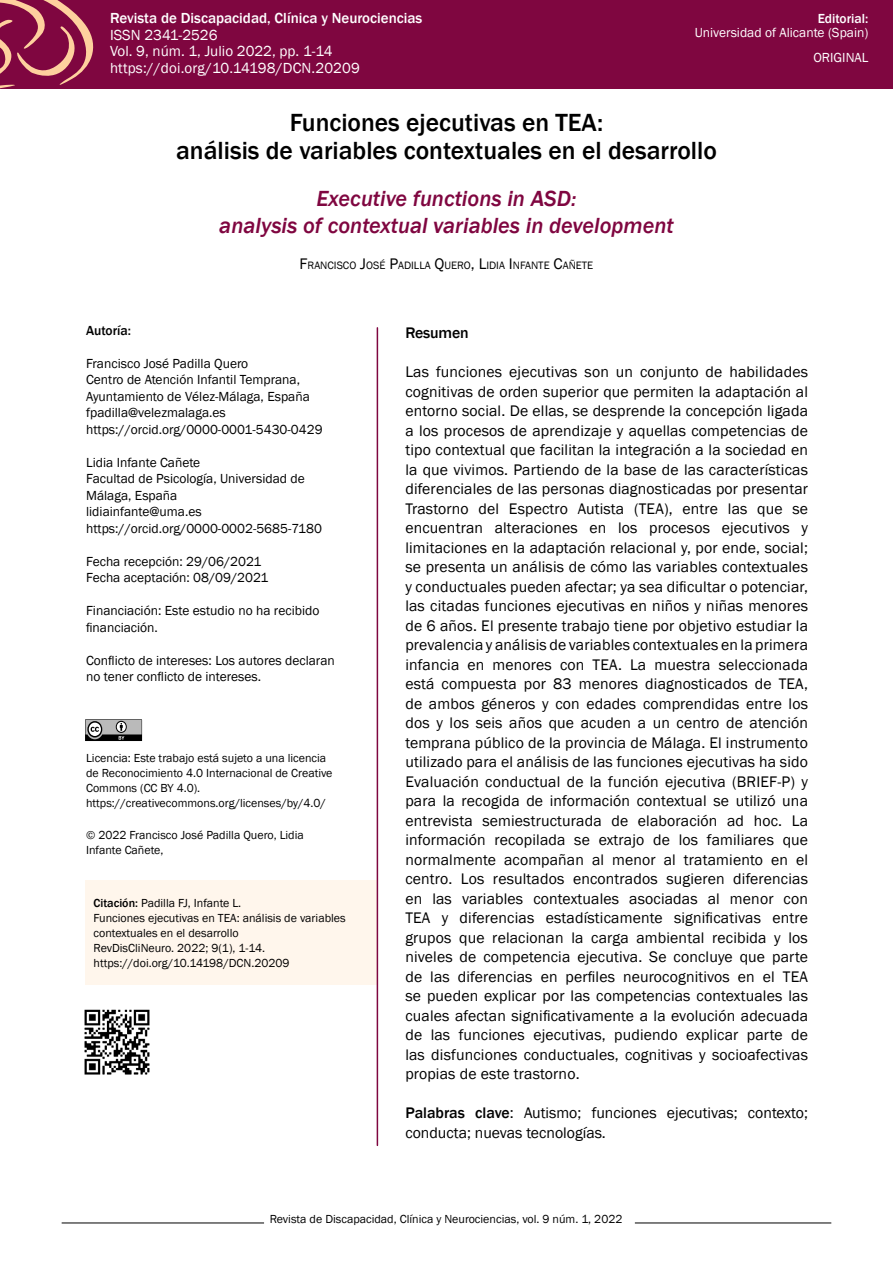
<style>
.page{position:relative;width:893px;height:1263px;background:#fff}
.page>*{position:absolute;margin:0;border:0;box-sizing:border-box;transform-origin:0 0}
.t1{font:500 25.5px/28.5px "Franklin Gothic";color:#000;text-align:center}
.t2{font:italic 500 22.5px/27px "Franklin Gothic";color:#7f0640;text-align:center}
.t3{font:15.75px/19.5px "Franklin Gothic";color:#000;text-align:justify}
.t4{font:500 15.75px "Franklin Gothic";letter-spacing:-.01em;color:#000}
.t5{font:15px/16.5px "Franklin Gothic";color:#fff}
.t6{font:500 15px "Franklin Gothic";color:#fff}
.t7{font:13.5px/16.5px "Franklin Gothic";color:#000}
.t8{font:13.5px/25.5px "Franklin Gothic";color:#fff;text-align:right}
.t9{font:500 13.5px "Franklin Gothic";color:#fff}
.t10{font:500 13.5px "Franklin Gothic";color:#000}
.t11{font:12px/15px "Franklin Gothic";color:#000}
.t12{font:10.95px "Franklin Gothic";color:#000}
.s1{font-size:15.75px}
.s2{font-weight:500}
</style>
<div class="page">
<div style="left:0;top:0;width:893px;height:88px;background:#7f0640"></div>
<svg style="left:0;top:0;width:100px;height:89px"></svg>
<hr style="left:62px;top:1222px;width:202px;height:1px;background:#000">
<hr style="left:635px;top:1222px;width:196px;height:1px;background:#000">
<svg style="left:85px;top:719px;width:57px;height:22px"></svg>
<div style="left:85px;top:880px;width:292px;height:104px;background:#fff6ec"></div>
<hr style="left:377px;top:328px;width:1px;height:817px;background:#7f0640">
<img style="left:84px;top:1009px;width:66px;height:66px">
<p class="t6" style="left:110px;top:9px;width:314px">Revista de Discapacidad, Clínica y Neurociencias</p>
<p class="t5" style="left:110px;top:27px;width:251px">ISSN 2341-2526<br>Vol. 9, núm. 1, Julio 2022, pp. 1-14 https://doi.org/10.14198/DCN.20209</p>
<p class="t9" style="left:818px;top:10px;width:52px">Editorial:</p>
<p class="t8" style="left:695px;top:20px;width:175px">Universidad of Alicante (Spain)<br>ORIGINAL</p>
<h1 class="t1" style="left:176px;top:108px;width:542px">Funciones ejecutivas en TEA:<br>análisis de variables contextuales en el desarrollo</h1>
<h2 class="t2" style="left:219px;top:185px;width:456px">Executive functions in ASD:<br>analysis of contextual variables in development</h2>
<p class="t12" style="left:300px;top:258px;width:295px"><span class="s1">F</span>RANCISCO <span class="s1">J</span>OSÉ <span class="s1">P</span>ADILLA <span class="s1">Q</span>UERO<span class="s1">, L</span>IDIA <span class="s1">I</span> NFANTE <span class="s1">C</span>AÑETE</p>
<p class="t10" style="left:86px;top:322px;width:46px">Autoría:</p>
<p class="t7" style="left:86px;top:355px;width:238px">Francisco José Padilla Quero<br>Centro de Atención Infantil Temprana, Ayuntamiento de Vélez-Málaga, España fpadilla@velezmalaga.es https://orcid.org/0000-0001-5430-0429</p>
<p class="t7" style="left:86px;top:454px;width:237px">Lidia Infante Cañete<br>Facultad de Psicología, Universidad de<br>Málaga, España<br>lidiainfante@uma.es https://orcid.org/0000-0002-5685-7180</p>
<p class="t7" style="left:86px;top:553px;width:184px">Fecha recepción: 29/06/2021<br>Fecha aceptación: 08/09/2021</p>
<p class="t7" style="left:86px;top:603px;width:235px">Financiación: Este estudio no ha recibido financiación.</p>
<p class="t7" style="left:86px;top:652px;width:250px">Conflicto de intereses: Los autores declaran no tener conflicto de intereses.</p>
<p class="t11" style="left:86px;top:751px;width:248px">Licencia: Este trabajo está sujeto a una licencia de Reconocimiento 4.0 Internacional de Creative Commons (CC BY 4.0). https://creativecommons.org/licenses/by/4.0/</p>
<p class="t11" style="left:86px;top:827px;width:219px">© 2022 Francisco José Padilla Quero, Lidia<br>Infante Cañete,</p>
<p class="t11" style="left:94px;top:895px;width:254px"><span class="s2">Citación:</span> Padilla FJ, Infante L.<br>Funciones ejecutivas en TEA: análisis de variables contextuales en el desarrollo<br>RevDisCliNeuro. 2022; 9(1), 1-14. https://doi.org/10.14198/DCN.20209</p>
<p class="t4" style="left:405px;top:323px;width:65px">Resumen</p>
<p class="t3" style="left:405px;top:362px;width:404px">Las funciones ejecutivas son un conjunto de habilidades cognitivas de orden superior que permiten la adaptación al entorno social. De ellas, se desprende la concepción ligada a los procesos de aprendizaje y aquellas competencias de tipo contextual que facilitan la integración a la sociedad en la que vivimos. Partiendo de la base de las características diferenciales de las personas diagnosticadas por presentar Trastorno del Espectro Autista (TEA), entre las que se encuentran alteraciones en los procesos ejecutivos y limitaciones en la adaptación relacional y, por ende, social; se presenta un análisis de cómo las variables contextuales y conductuales pueden afectar; ya sea dificultar o potenciar, las citadas funciones ejecutivas en niños y niñas menores de 6 años. El presente trabajo tiene por objetivo estudiar la prevalencia y análisis de variables contextuales en la primera infancia en menores con TEA. La muestra seleccionada está compuesta por 83 menores diagnosticados de TEA, de ambos géneros y con edades comprendidas entre los dos y los seis años que acuden a un centro de atención temprana público de la provincia de Málaga. El instrumento utilizado para el análisis de las funciones ejecutivas ha sido Evaluación conductual de la función ejecutiva (BRIEF-P) y para la recogida de información contextual se utilizó una entrevista semiestructurada de elaboración ad hoc. La información recopilada se extrajo de los familiares que normalmente acompañan al menor al tratamiento en el centro. Los resultados encontrados sugieren diferencias en las variables contextuales asociadas al menor con TEA y diferencias estadísticamente significativas entre grupos que relacionan la carga ambiental recibida y los niveles de competencia ejecutiva. Se concluye que parte de las diferencias en perfiles neurocognitivos en el TEA se pueden explicar por las competencias contextuales las cuales afectan significativamente a la evolución adecuada de las funciones ejecutivas, pudiendo explicar parte de las disfunciones conductuales, cognitivas y socioafectivas propias de este trastorno.</p>
<p class="t3" style="left:405px;top:1103px;width:404px"><span class="s2">Palabras clave</span>: Autismo; funciones ejecutivas; contexto; conducta; nuevas tecnologías.</p>
<p class="t11" style="left:270px;top:1212px;width:354px">Revista de Discapacidad, Clínica y Neurociencias, vol. 9 núm. 1, 2022</p>
</div>
